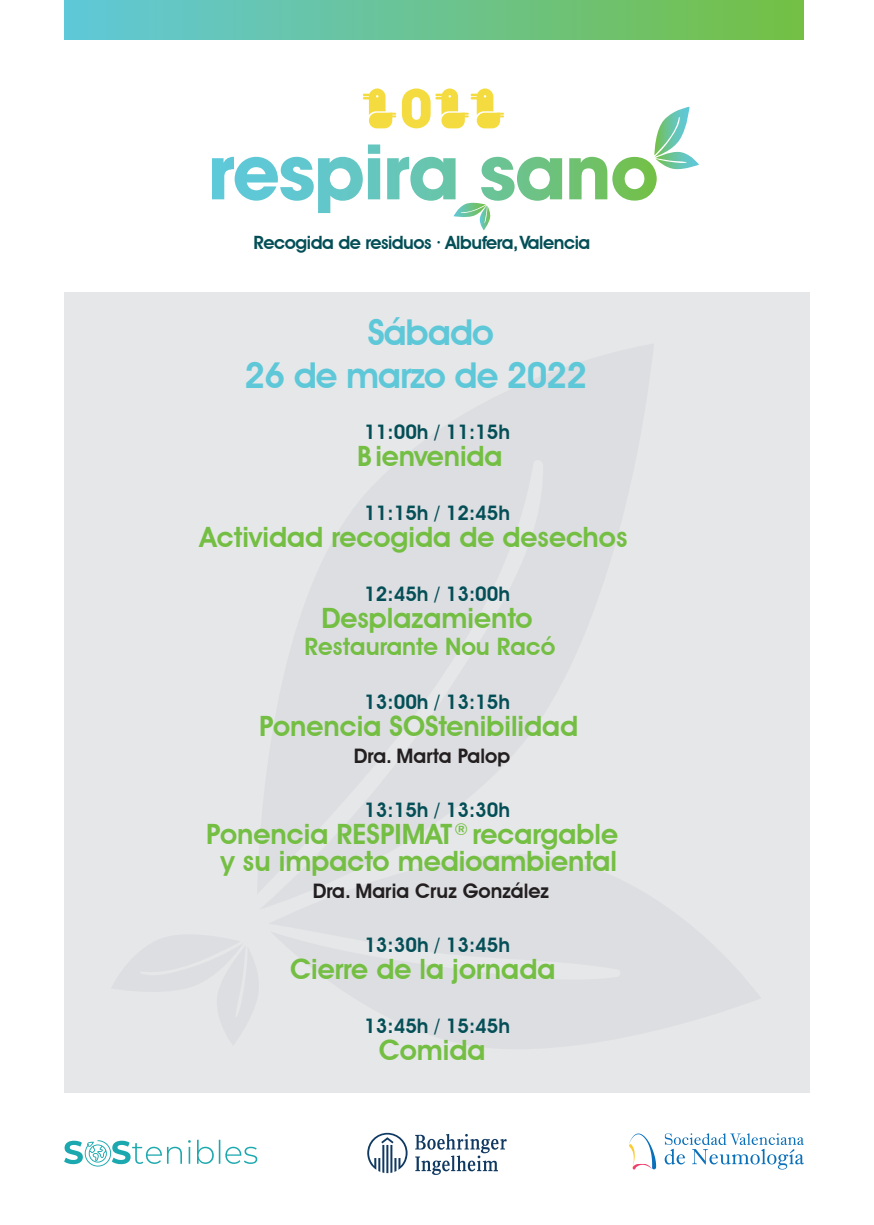
<style>
.page{position:relative;width:874px;height:1225px;background:#fff}
.page>*{position:absolute;margin:0;border:0;box-sizing:border-box;transform-origin:0 0}
.t1{font:600 35.6px/42.8px "Avant Garde IT Cby BT";letter-spacing:-.025em;color:#5ec8d8}
.t2{font:600 28px/27px "Avant Garde IT Cby BT";color:#74bf43;text-align:center}
.t3{font:600 24px "Avant Garde IT Cby BT";color:#74bf43}
.t4{font:600 20px "Avant Garde IT Cby BT";color:#044f57}
.t5{font:600 20px "Avant Garde IT Cby BT";color:#231f20}
.t6{font:600 18.4px "Avant Garde IT Cby BT";letter-spacing:-.025em;color:#044f57}
</style>
<div class="page">
<svg style="left:367px;top:1132px;width:40px;height:41px"></svg>
<svg style="left:415px;top:1134px;width:91px;height:41px"></svg>
<svg style="left:664px;top:1133px;width:139px;height:36px"></svg>
<svg style="left:629px;top:1133px;width:26px;height:36px"></svg>
<div style="left:64px;top:0;width:739px;height:39px;background:linear-gradient(to right,#61c8da,#75bf45)"></div>
<svg style="left:64px;top:1139px;width:193px;height:27px"></svg>
<div style="left:64px;top:292px;width:745px;height:800px;background:#e6e7e9"></div>
<svg style="left:212px;top:88px;width:486px;height:142px"></svg>
<p class="t6" style="left:253px;top:231px;width:338px">Recogida de residuos · Albufera,Valencia</p>
<p class="t1" style="left:244px;top:311px;width:344px;text-indent:123px">Sábado<br>26 de marzo de 2022</p>
<p class="t4" style="left:364px;top:419px;width:147px">11:00h / 11:15h</p>
<p class="t2" style="left:357px;top:442px;width:147px">B ienvenida</p>
<p class="t4" style="left:364px;top:500px;width:147px">11:15h / 12:45h</p>
<p class="t2" style="left:200px;top:523px;width:428px">Actividad recogida de desechos</p>
<p class="t4" style="left:364px;top:581px;width:147px">12:45h / 13:00h</p>
<p class="t2" style="left:321px;top:604px;width:212px">Desplazamiento</p>
<p class="t3" style="left:304px;top:632px;width:252px">Restaurante Nou Racó</p>
<p class="t4" style="left:364px;top:689px;width:147px">13:00h / 13:15h</p>
<p class="t2" style="left:259px;top:712px;width:320px">Ponencia SOStenibilidad</p>
<p class="t5" style="left:353px;top:743px;width:158px">Dra. Marta Palop</p>
<p class="t4" style="left:364px;top:797px;width:147px">13:15h / 13:30h</p>
<p class="t2" style="left:206px;top:820px;width:413px">Ponencia RESPIMAT<sup>®</sup> recargable y su impacto medioambiental</p>
<p class="t5" style="left:312px;top:878px;width:238px">Dra. Maria Cruz González</p>
<p class="t4" style="left:364px;top:932px;width:147px">13:30h / 13:45h</p>
<p class="t2" style="left:290px;top:955px;width:267px">Cierre de la jornada</p>
<p class="t4" style="left:364px;top:1013px;width:147px">13:45h / 15:45h</p>
<p class="t2" style="left:378px;top:1036px;width:108px">Comida</p>
</div>
